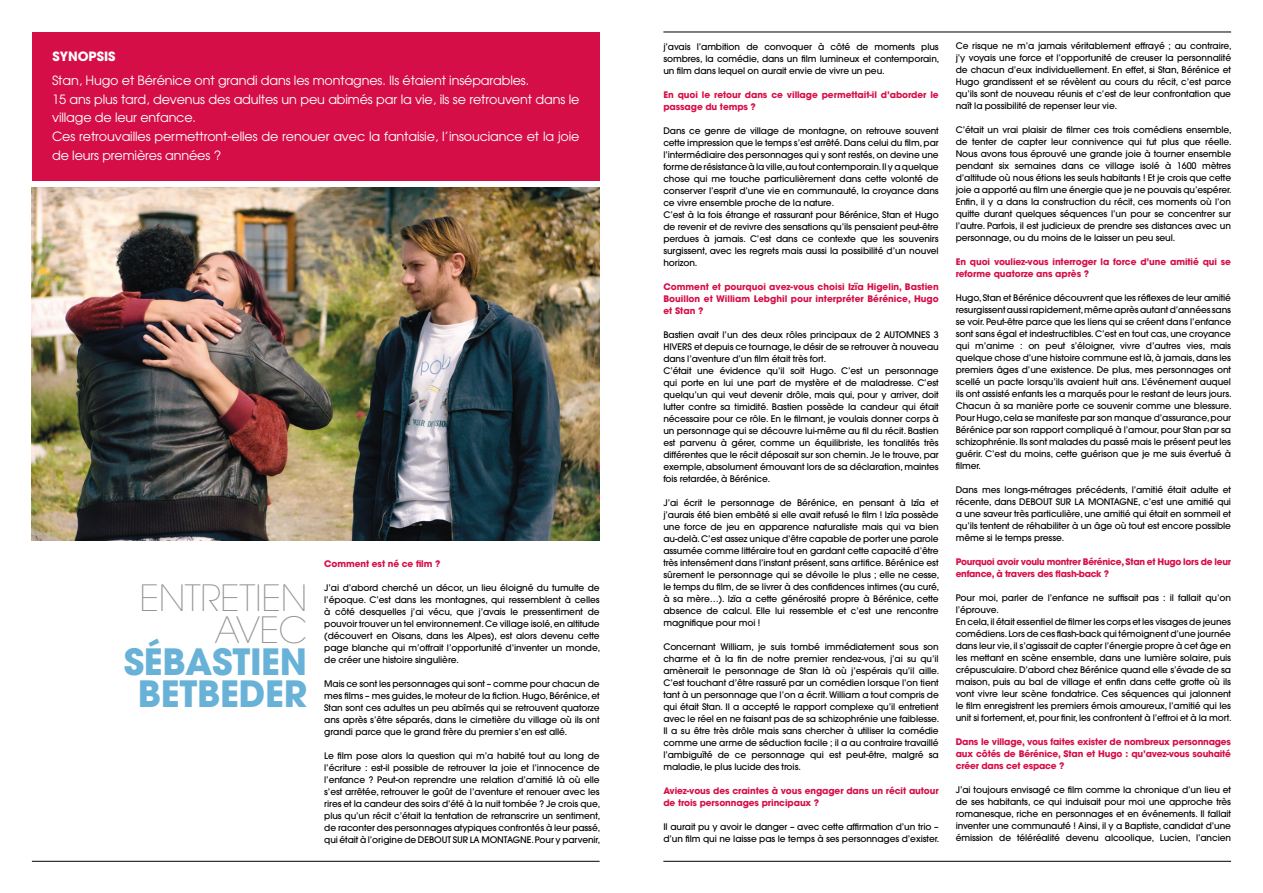
<style>
.page{position:relative;width:1263px;height:893px;background:#fff}
.page>*{position:absolute;margin:0;border:0;box-sizing:border-box;transform-origin:0 0}
.t1{font:700 36px/32.2px "Avant Garde";letter-spacing:-.01em;color:#68b2d8;text-align:center}
.t2{font:200 36px/32.2px "Avant Garde";letter-spacing:-.01em;color:#929292;text-align:right}
.t3{font:12.75px/18.8px "Avant Garde";letter-spacing:-.01em;color:#fff}
.t4{font:700 12.75px "Avant Garde";color:#fff}
.t5{font:500 9px/12px "Avant Garde";letter-spacing:-.01em;color:#000;text-align:justify}
.t6{font:700 9px/12px "Avant Garde";letter-spacing:-.01em;color:#d60e47}
.t7{font:700 9px/12px "Avant Garde";letter-spacing:-.03em;color:#d60e47}
</style>
<div class="page">
<hr style="left:663px;top:32px;width:568px;height:1px;background:#000">
<hr style="left:663px;top:861px;width:568px;height:1px;background:#000">
<hr style="left:32px;top:861px;width:568px;height:1px;background:#000">
<div style="left:32px;top:32px;width:568px;height:149px;background:#d60e47"></div>
<img style="left:32px;top:187px;width:568px;height:353px">
<h2 class="t4" style="left:53px;top:48px;width:64px">SYNOPSIS</h2>
<p class="t3" style="left:52px;top:71px;width:529px">Stan, Hugo et Bérénice ont grandi dans les montagnes. Ils étaient inséparables.<br>15 ans plus tard, devenus des adultes un peu abimés par la vie, ils se retrouvent dans le village de leur enfance.<br>Ces retrouvailles permettront-elles de renouer avec la fantaisie, l’insouciance et la joie de leurs premières années ?</p>
<h1 class="t2" style="left:139px;top:582px;width:169px">ENTRETIEN<br>AVEC</h1>
<h1 class="t1" style="left:124px;top:645px;width:185px">SÉBASTIEN<br>BETBEDER</h1>
<p class="t6" style="left:324px;top:558px;width:118px">Comment est né ce film ?</p>
<p class="t5" style="left:324px;top:582px;width:277px">J’ai d’abord cherché un décor, un lieu éloigné du tumulte de l’époque. C’est dans les montagnes, qui ressemblent à celles à côté desquelles j’ai vécu, que j’avais le pressentiment de pouvoir trouver un tel environnement. Ce village isolé, en altitude (découvert en Oisans, dans les Alpes), est alors devenu cette page blanche qui m’offrait l’opportunité d’inventer un monde, de créer une histoire singulière.</p>
<p class="t5" style="left:324px;top:678px;width:277px">Mais ce sont les personnages qui sont – comme pour chacun de mes films – mes guides, le moteur de la fiction. Hugo, Bérénice, et Stan sont ces adultes un peu abîmés qui se retrouvent quatorze ans après s’être séparés, dans le cimetière du village où ils ont grandi parce que le grand frère du premier s’en est allé.</p>
<p class="t5" style="left:324px;top:750px;width:277px">Le film pose alors la question qui m’a habité tout au long de l’écriture : est-il possible de retrouver la joie et l’innocence de l’enfance ? Peut-on reprendre une relation d’amitié là où elle s’est arrêtée, retrouver le goût de l’aventure et renouer avec les rires et la candeur des soirs d’été à la nuit tombée ? Je crois que, plus qu’un récit c’était la tentation de retranscrire un sentiment, de raconter des personnages atypiques confrontés à leur passé, qui était à l’origine de DEBOUT SUR LA MONTAGNE. Pour y parvenir,</p>
<p class="t5" style="left:663px;top:40px;width:277px">j’avais l’ambition de convoquer à côté de moments plus sombres, la comédie, dans un film lumineux et contemporain, un film dans lequel on aurait envie de vivre un peu.</p>
<p class="t6" style="left:663px;top:88px;width:277px">En quoi le retour dans ce village permettait-il d’aborder le passage du temps ?</p>
<p class="t5" style="left:663px;top:124px;width:277px;text-align:left">Dans ce genre de village de montagne, on retrouve souvent cette impression que le temps s’est arrêté. Dans celui du film, par l’intermédiaire des personnages qui y sont restés, on devine une forme de résistance à la ville, au tout contemporain. Il y a quelque chose qui me touche particulièrement dans cette volonté de conserver l’esprit d’une vie en communauté, la croyance dans ce vivre ensemble proche de la nature.<br>C’est à la fois étrange et rassurant pour Bérénice, Stan et Hugo de revenir et de revivre des sensations qu’ils pensaient peut-être perdues à jamais. C’est dans ce contexte que les souvenirs surgissent, avec les regrets mais aussi la possibilité d’un nouvel horizon.</p>
<p class="t6" style="left:663px;top:280px;width:277px;text-align:justify">Comment et pourquoi avez-vous choisi Izïa Higelin, Bastien Bouillon et William Lebghil pour interpréter Bérénice, Hugo et Stan ?</p>
<p class="t5" style="left:663px;top:328px;width:277px;text-align:left">Bastien avait l’un des deux rôles principaux de 2 AUTOMNES 3<br>HIVERS et depuis ce tournage, le désir de se retrouver à nouveau dans l’aventure d’un film était très fort.<br>C’était une évidence qu’il soit Hugo. C’est un personnage qui porte en lui une part de mystère et de maladresse. C’est quelqu’un qui veut devenir drôle, mais qui, pour y arriver, doit lutter contre sa timidité. Bastien possède la candeur qui était nécessaire pour ce rôle. En le filmant, je voulais donner corps à un personnage qui se découvre lui-même au fil du récit. Bastien est parvenu à gérer, comme un équilibriste, les tonalités très différentes que le récit déposait sur son chemin. Je le trouve, par exemple, absolument émouvant lors de sa déclaration, maintes fois retardée, à Bérénice.</p>
<p class="t5" style="left:663px;top:496px;width:277px">J’ai écrit le personnage de Bérénice, en pensant à Izïa et j’aurais été bien embêté si elle avait refusé le film ! Izïa possède une force de jeu en apparence naturaliste mais qui va bien au-delà. C’est assez unique d’être capable de porter une parole assumée comme littéraire tout en gardant cette capacité d’être très intensément dans l’instant présent, sans artifice. Bérénice est sûrement le personnage qui se dévoile le plus ; elle ne cesse, le temps du film, de se livrer à des confidences intimes (au curé, à sa mère…). Izïa a cette générosité propre à Bérénice, cette absence de calcul. Elle lui ressemble et c’est une rencontre magnifique pour moi !</p>
<p class="t5" style="left:663px;top:640px;width:277px">Concernant William, je suis tombé immédiatement sous son charme et à la fin de notre premier rendez-vous, j’ai su qu’il amènerait le personnage de Stan là où j’espérais qu’il aille.<br>C’est touchant d’être rassuré par un comédien lorsque l’on tient tant à un personnage que l’on a écrit. William a tout compris de qui était Stan. Il a accepté le rapport complexe qu’il entretient avec le réel en ne faisant pas de sa schizophrénie une faiblesse.<br>Il a su être très drôle mais sans chercher à utiliser la comédie comme une arme de séduction facile ; il a au contraire travaillé l’ambiguïté de ce personnage qui est peut-être, malgré sa maladie, le plus lucide des trois.</p>
<p class="t6" style="left:663px;top:784px;width:277px">Aviez-vous des craintes à vous engager dans un récit autour de trois personnages principaux ?</p>
<p class="t5" style="left:663px;top:820px;width:277px">Il aurait pu y avoir le danger – avec cette affirmation d’un trio – d’un film qui ne laisse pas le temps à ses personnages d’exister.</p>
<p class="t5" style="left:956px;top:40px;width:277px">Ce risque ne m’a jamais véritablement effrayé ; au contraire, j’y voyais une force et l’opportunité de creuser la personnalité de chacun d’eux individuellement. En effet, si Stan, Bérénice et Hugo grandissent et se révèlent au cours du récit, c’est parce qu’ils sont de nouveau réunis et c’est de leur confrontation que naît la possibilité de repenser leur vie.</p>
<p class="t5" style="left:956px;top:124px;width:277px">C’était un vrai plaisir de filmer ces trois comédiens ensemble, de tenter de capter leur connivence qui fut plus que réelle.<br>Nous avons tous éprouvé une grande joie à tourner ensemble pendant six semaines dans ce village isolé à 1600 mètres d’altitude où nous étions les seuls habitants ! Et je crois que cette joie a apporté au film une énergie que je ne pouvais qu’espérer.<br>Enfin, il y a dans la construction du récit, ces moments où l’on quitte durant quelques séquences l’un pour se concentrer sur l’autre. Parfois, il est judicieux de prendre ses distances avec un personnage, ou du moins de le laisser un peu seul.</p>
<p class="t6" style="left:956px;top:256px;width:277px">En quoi vouliez-vous interroger la force d’une amitié qui se reforme quatorze ans après ?</p>
<p class="t5" style="left:956px;top:292px;width:277px">Hugo, Stan et Bérénice découvrent que les réflexes de leur amitié resurgissent aussi rapidement, même après autant d’années sans se voir. Peut-être parce que les liens qui se créent dans l’enfance sont sans égal et indestructibles. C’est en tout cas, une croyance qui m’anime : on peut s’éloigner, vivre d’autres vies, mais quelque chose d’une histoire commune est là, à jamais, dans les premiers âges d’une existence. De plus, mes personnages ont scellé un pacte lorsqu’ils avaient huit ans. L’événement auquel ils ont assisté enfants les a marqués pour le restant de leurs jours.<br>Chacun à sa manière porte ce souvenir comme une blessure.<br>Pour Hugo, cela se manifeste par son manque d’assurance, pour Bérénice par son rapport compliqué à l’amour, pour Stan par sa schizophrénie. Ils sont malades du passé mais le présent peut les guérir. C’est du moins, cette guérison que je me suis évertué à filmer.</p>
<p class="t5" style="left:956px;top:484px;width:277px">Dans mes longs-métrages précédents, l’amitié était adulte et récente, dans DEBOUT SUR LA MONTAGNE, c’est une amitié qui a une saveur très particulière, une amitié qui était en sommeil et qu’ils tentent de réhabiliter à un âge où tout est encore possible même si le temps presse.</p>
<p class="t7" style="left:956px;top:556px;width:277px">Pourquoi avoir voulu montrer Bérénice, Stan et Hugo lors de leur enfance, à travers des flash-back ?</p>
<p class="t5" style="left:956px;top:592px;width:277px;text-align:left">Pour moi, parler de l’enfance ne suffisait pas : il fallait qu’on l’éprouve.<br>En cela, il était essentiel de filmer les corps et les visages de jeunes comédiens. Lors de ces flash-back qui témoignent d’une journée dans leur vie, il s’agissait de capter l’énergie propre à cet âge en les mettant en scène ensemble, dans une lumière solaire, puis crépusculaire. D’abord chez Bérénice quand elle s’évade de sa maison, puis au bal de village et enfin dans cette grotte où ils vont vivre leur scène fondatrice. Ces séquences qui jalonnent le film enregistrent les premiers émois amoureux, l’amitié qui les unit si fortement, et, pour finir, les confrontent à l’effroi et à la mort.</p>
<p class="t6" style="left:956px;top:736px;width:277px;text-align:justify">Dans le village, vous faites exister de nombreux personnages aux côtés de Bérénice, Stan et Hugo : qu’avez-vous souhaité créer dans cet espace ?</p>
<p class="t5" style="left:956px;top:784px;width:277px">J’ai toujours envisagé ce film comme la chronique d’un lieu et de ses habitants, ce qui induisait pour moi une approche très romanesque, riche en personnages et en événements. Il fallait inventer une communauté ! Ainsi, il y a Baptiste, candidat d’une émission de téléréalité devenu alcoolique, Lucien, l’ancien</p>
</div>
